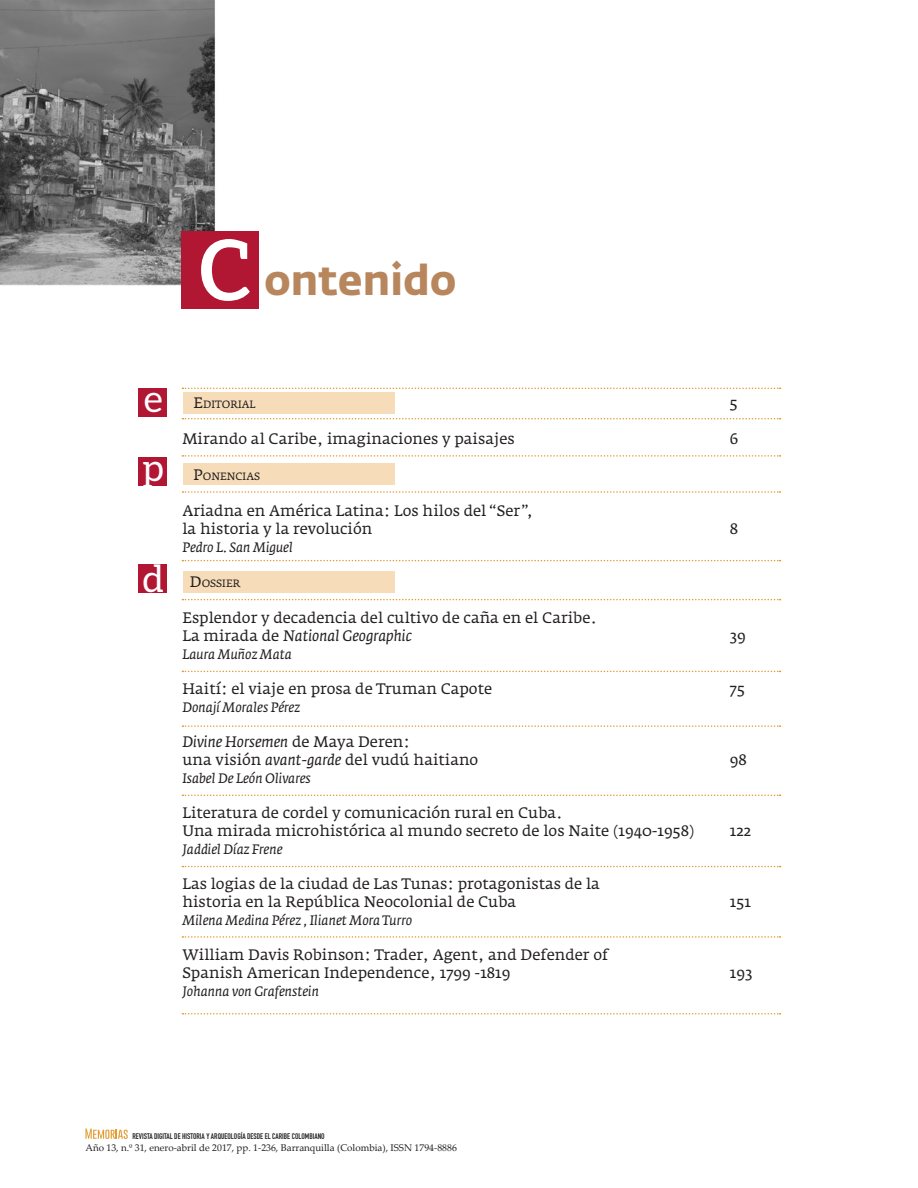
<style>
.page{position:relative;width:918px;height:1188px;background:#fff}
.page>*{position:absolute;margin:0;border:0;box-sizing:border-box;transform-origin:0 0}
.iNtertitulos{font:700 41.7px "Fedra Sans Std";color:#b8865c}
.Bibliografia{font:37.5px "Aleo";color:#fff}
.TDC_titulos{font:15px "Fedra Serif A";color:#231f20}
.TDC_titulos-2{font:italic 15px "Fedra Serif A";color:#231f20}
.TDC_titulos-3{font:15px "Fedra Serif A";color:#231f20}
.TDC_autor{font:italic 13.5px "Fedra Serif A";color:#231f20}
.TDC_titulos-4{font:10.5px "Fedra Serif A";color:#231f20}
.t1{font:9.75px "Palatino Linotype";color:#231f20}
.t2{font:8.1px "DIN Engschrift Std";color:#231f20}
.s1{font-size:15px}
.s2{font-style:normal}
.s3{font-style:italic}
</style>
<div class="page">
<div style="left:183px;top:463px;width:211px;height:22px;background:#f6dcb9"></div>
<div style="left:183px;top:571px;width:211px;height:21px;background:#f6dcb9"></div>
<div style="left:183px;top:392px;width:211px;height:21px;background:#f6dcb9"></div>
<img style="left:0;top:0;width:215px;height:291px">
<div style="left:182px;top:231px;width:77px;height:78px;background:#b11633"></div>
<div style="left:139px;top:388px;width:28px;height:29px;background:#b11633"></div>
<div style="left:139px;top:457px;width:28px;height:29px;background:#b11633"></div>
<div style="left:139px;top:565px;width:28px;height:28px;background:#b11633"></div>
<svg style="left:201px;top:239px;width:49px;height:62px"></svg>
<svg style="left:182px;top:418px;width:599px;height:1px"></svg>
<svg style="left:182px;top:388px;width:599px;height:1px"></svg>
<svg style="left:182px;top:455px;width:599px;height:2px"></svg>
<svg style="left:182px;top:491px;width:599px;height:2px"></svg>
<svg style="left:182px;top:599px;width:599px;height:1px"></svg>
<svg style="left:182px;top:560px;width:599px;height:1px"></svg>
<svg style="left:182px;top:671px;width:599px;height:1px"></svg>
<svg style="left:182px;top:795px;width:599px;height:1px"></svg>
<svg style="left:182px;top:866px;width:599px;height:1px"></svg>
<svg style="left:182px;top:936px;width:599px;height:2px"></svg>
<svg style="left:182px;top:1013px;width:599px;height:2px"></svg>
<svg style="left:182px;top:725px;width:599px;height:2px"></svg>
<svg style="left:85px;top:1129px;width:43px;height:10px"></svg>
<p class="iNtertitulos" style="left:264px;top:254px;width:194px">ontenido</p>
<p class="Bibliografia" style="left:144px;top:378px;width:20px">e</p>
<p class="Bibliografia" style="left:143px;top:446px;width:22px">p</p>
<p class="Bibliografia" style="left:143px;top:557px;width:23px">d</p>
<p class="TDC_titulos-4" style="left:194px;top:398px;width:63px"><span class="s1">E</span>DITORIAL</p>
<p class="TDC_titulos-3" style="left:730px;top:394px;width:9px">5</p>
<p class="TDC_titulos" style="left:182px;top:430px;width:334px">Mirando al Caribe, imaginaciones y paisajes</p>
<p class="TDC_titulos" style="left:730px;top:430px;width:10px">6</p>
<p class="TDC_titulos-4" style="left:194px;top:470px;width:68px"><span class="s1">P</span>ONENCIAS</p>
<p class="TDC_titulos" style="left:182px;top:502px;width:352px">Ariadna en América Latina: Los hilos del “Ser”,</p>
<p class="TDC_titulos" style="left:182px;top:520px;width:192px">la historia y la revolución</p>
<p class="TDC_titulos" style="left:730px;top:520px;width:10px">8</p>
<p class="TDC_autor" style="left:182px;top:539px;width:112px">Pedro L. San Miguel</p>
<p class="TDC_titulos-4" style="left:190px;top:577px;width:52px"><span class="s1">D</span>OSSIER</p>
<p class="TDC_titulos" style="left:182px;top:609px;width:416px">Esplendor y decadencia del cultivo de caña en el Caribe.</p>
<p class="TDC_titulos-2" style="left:182px;top:627px;width:231px"><span class="s2">La mirada de</span> National Geographic</p>
<p class="TDC_titulos" style="left:730px;top:627px;width:18px">39</p>
<p class="TDC_autor" style="left:182px;top:646px;width:111px">Laura Muñoz Mata</p>
<p class="TDC_titulos" style="left:182px;top:680px;width:311px">Haití: el viaje en prosa de Truman Capote</p>
<p class="TDC_titulos" style="left:730px;top:680px;width:17px">75</p>
<p class="TDC_autor" style="left:182px;top:699px;width:119px">Donají Morales Pérez</p>
<p class="TDC_titulos-2" style="left:182px;top:733px;width:229px">Divine Horsemen <span class="s2">de Maya Deren:</span></p>
<p class="TDC_titulos" style="left:182px;top:751px;width:297px">una visión <span class="s3">avant-garde</span> del vudú haitiano</p>
<p class="TDC_titulos" style="left:730px;top:751px;width:18px">98</p>
<p class="TDC_autor" style="left:182px;top:770px;width:130px">Isabel De León Olivares</p>
<p class="TDC_titulos" style="left:182px;top:804px;width:382px">Literatura de cordel y comunicación rural en Cuba.</p>
<p class="TDC_titulos" style="left:182px;top:822px;width:513px">Una mirada microhistórica al mundo secreto de los Naite (1940-1958)</p>
<p class="TDC_titulos" style="left:730px;top:822px;width:23px">122</p>
<p class="TDC_autor" style="left:182px;top:841px;width:102px">Jaddiel Díaz Frene</p>
<p class="TDC_titulos" style="left:182px;top:875px;width:419px">Las logias de la ciudad de Las Tunas: protagonistas de la</p>
<p class="TDC_titulos" style="left:182px;top:893px;width:335px">historia en la República Neocolonial de Cuba</p>
<p class="TDC_titulos" style="left:730px;top:893px;width:23px">151</p>
<p class="TDC_autor" style="left:182px;top:912px;width:231px">Milena Medina Pérez , Ilianet Mora Turro</p>
<p class="TDC_titulos" style="left:182px;top:946px;width:427px">William Davis Robinson: Trader, Agent, and Defender of</p>
<p class="TDC_titulos" style="left:182px;top:964px;width:330px">Spanish American Independence, 1799 -1819</p>
<p class="TDC_titulos" style="left:730px;top:964px;width:24px">193</p>
<p class="TDC_autor" style="left:182px;top:983px;width:138px">Johanna von Grafenstein</p>
<p class="t2" style="left:133px;top:1131px;width:194px">REVISTA DIGITAL DE HISTORIA Y ARQUEOLOGÍA DESDE EL CARIBE COLOMBIANO</p>
<p class="t1" style="left:85px;top:1140px;width:373px">Año 13, n.º 31, enero-abril de 2017, pp. 1-236, Barranquilla (Colombia), ISSN 1794-8886</p>
</div>
